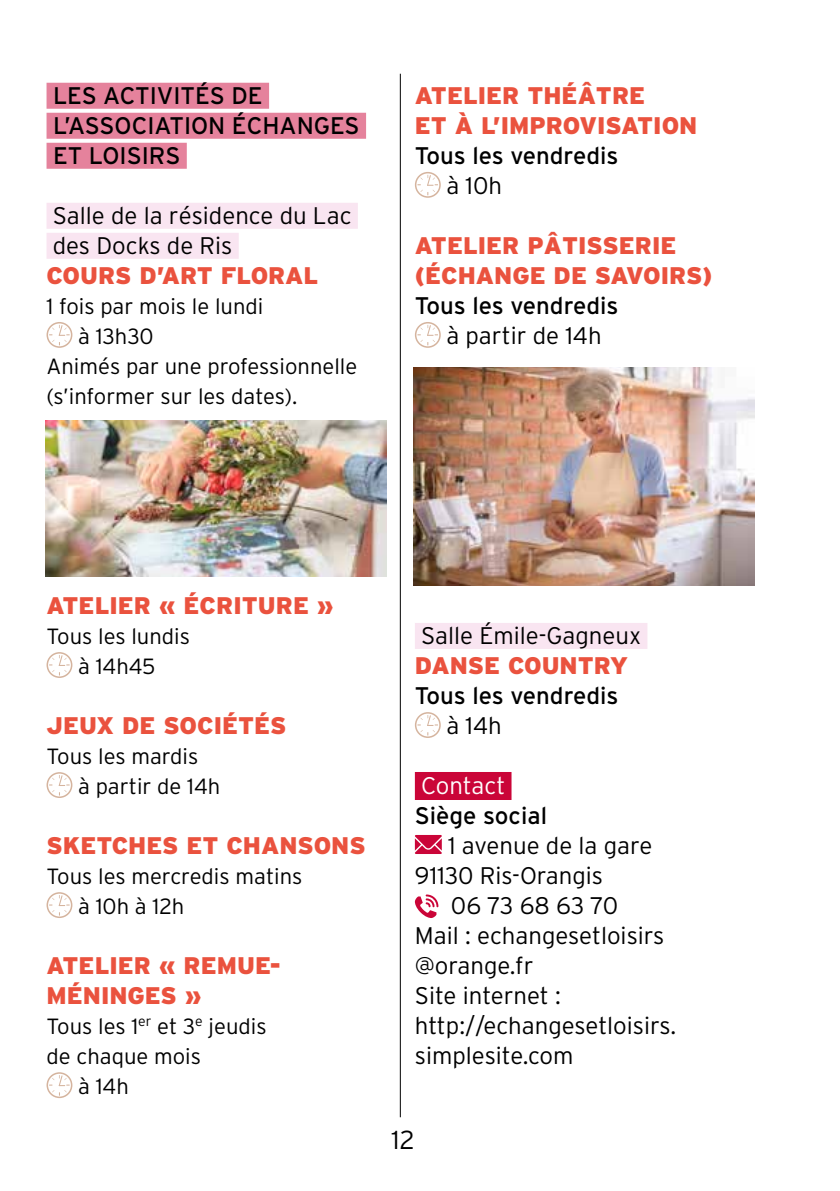
<style>
.page{position:relative;width:840px;height:1191px;background:#fff}
.page>*{position:absolute;margin:0;border:0;box-sizing:border-box;transform-origin:0 0}
.t1{font:300 26px "Interstate";color:#000}
.t2{font:300 24px/30px "Interstate";color:#000}
.t3{font:900 24px/30px "Interstate";color:#ea523e}
.t4{font:24px/30px "Interstate";color:#000}
.t5{font:300 24px "Interstate";letter-spacing:-.005em;color:#fff}
.t6{font:300 22px/30px "Interstate";color:#000}
</style>
<div class="page">
<div style="left:46px;top:83px;width:223px;height:26px;background:#e5829c"></div>
<div style="left:46px;top:113px;width:320px;height:26px;background:#e5829c"></div>
<div style="left:46px;top:143px;width:141px;height:26px;background:#e5829c"></div>
<div style="left:46px;top:203px;width:311px;height:26px;background:#f9e5f1"></div>
<div style="left:46px;top:233px;width:192px;height:26px;background:#f9e5f1"></div>
<svg style="left:46px;top:322px;width:26px;height:26px"></svg>
<svg style="left:46px;top:652px;width:26px;height:26px"></svg>
<svg style="left:46px;top:772px;width:26px;height:26px"></svg>
<svg style="left:46px;top:892px;width:26px;height:26px"></svg>
<svg style="left:46px;top:1072px;width:26px;height:26px"></svg>
<div style="left:414px;top:623px;width:233px;height:26px;background:#f9e5f1"></div>
<div style="left:414px;top:772px;width:97px;height:28px;background:#ca0538"></div>
<svg style="left:415px;top:172px;width:25px;height:26px"></svg>
<svg style="left:415px;top:322px;width:25px;height:26px"></svg>
<svg style="left:415px;top:712px;width:25px;height:26px"></svg>
<svg style="left:414px;top:835px;width:27px;height:19px"></svg>
<svg style="left:414px;top:894px;width:24px;height:24px"></svg>
<hr style="left:400px;top:74px;width:1px;height:1043px;background:#000">
<img style="left:413px;top:367px;width:341px;height:218px">
<img style="left:45px;top:420px;width:341px;height:156px">
<p class="t4" style="left:53px;top:80px;width:308px">LES ACTIVITÉS DE<br>L’ASSOCIATION ÉCHANGES<br>ET LOISIRS</p>
<p class="t2" style="left:53px;top:200px;width:300px">Salle de la résidence du Lac des Docks de Ris</p>
<p class="t3" style="left:46px;top:260px;width:273px">COURS D’ART FLORAL</p>
<p class="t6" style="left:46px;top:291px;width:218px">1 fois par mois le lundi</p>
<p class="t6" style="left:78px;top:321px;width:77px">à 13h30</p>
<p class="t6" style="left:46px;top:351px;width:312px">Animés par une professionnelle</p>
<p class="t6" style="left:46px;top:381px;width:252px">(s’informer sur les dates).</p>
<p class="t3" style="left:414px;top:80px;width:284px">ATELIER THÉÂTRE<br>ET À L’IMPROVISATION</p>
<p class="t4" style="left:414px;top:140px;width:205px">Tous les vendredis</p>
<p class="t2" style="left:446px;top:170px;width:57px">à 10h</p>
<p class="t3" style="left:414px;top:230px;width:299px">ATELIER PÂTISSERIE (ÉCHANGE DE SAVOIRS)</p>
<p class="t4" style="left:414px;top:290px;width:205px">Tous les vendredis</p>
<p class="t2" style="left:446px;top:320px;width:157px">à partir de 14h</p>
<p class="t3" style="left:46px;top:590px;width:288px">ATELIER « ÉCRITURE »</p>
<p class="t6" style="left:46px;top:621px;width:145px;text-align:center">Tous les lundis à 14h45</p>
<p class="t3" style="left:46px;top:710px;width:241px">JEUX DE SOCIÉTÉS</p>
<p class="t6" style="left:78px;top:741px;width:144px;text-indent:-32px">Tous les mardis<br>à partir de 14h</p>
<p class="t3" style="left:46px;top:830px;width:320px">SKETCHES ET CHANSONS</p>
<p class="t6" style="left:78px;top:861px;width:226px;text-indent:-32px">Tous les mercredis matins à 10h à 12h</p>
<p class="t3" style="left:46px;top:950px;width:236px">ATELIER « REMUE-<br>MÉNINGES »</p>
<p class="t6" style="left:46px;top:1011px;width:221px">Tous les 1<sup>er</sup> et 3<sup>e</sup> jeudis</p>
<p class="t6" style="left:46px;top:1041px;width:156px">de chaque mois</p>
<p class="t6" style="left:78px;top:1071px;width:52px">à 14h</p>
<p class="t2" style="left:421px;top:620px;width:221px">Salle Émile-Gagneux</p>
<p class="t3" style="left:414px;top:650px;width:214px">DANSE COUNTRY</p>
<p class="t4" style="left:414px;top:680px;width:205px">Tous les vendredis</p>
<p class="t2" style="left:446px;top:710px;width:57px">à 14h</p>
<p class="t5" style="left:421px;top:772px;width:86px">Contact</p>
<p class="t4" style="left:414px;top:800px;width:133px">Siège social</p>
<p class="t2" style="left:414px;top:830px;width:239px;text-indent:33px">1 avenue de la gare<br>91130 Ris-Orangis</p>
<p class="t2" style="left:414px;top:890px;width:263px;text-indent:36px">06 73 68 63 70<br>Mail : echangesetloisirs @orange.fr<br>Site internet : http://echangesetloisirs. simplesite.com</p>
<p class="t1" style="left:391px;top:1125px;width:25px">12</p>
</div>
